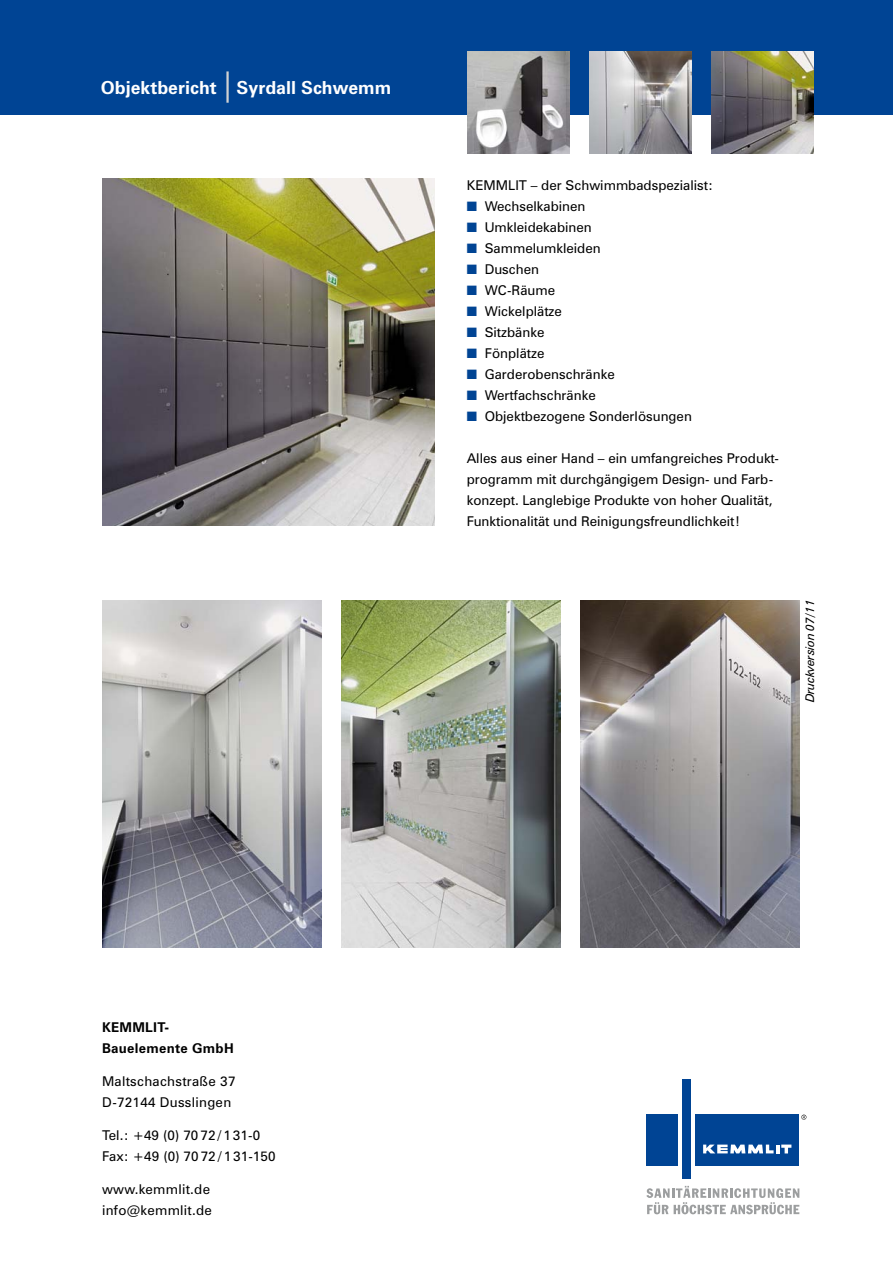
<style>
.page{position:relative;width:893px;height:1263px;background:#fff}
.page>*{position:absolute;margin:0;border:0;box-sizing:border-box;transform-origin:0 0}
.t1{font:700 18px "Zurich BT";color:#fff}
.t2{font:13.5px/21px "Zurich BT";color:#000}
.t3{font:13.5px/21px "Zurich BT";letter-spacing:.02em;color:#000}
.t4{font:700 13.5px/21px "Zurich BT";letter-spacing:.02em;color:#000}
.t5{font:italic 12px "Zurich BT";letter-spacing:-.03em;color:#000}
.s1{color:#004494}
</style>
<div class="page">
<div style="left:0;top:0;width:893px;height:115px;background:#004494"></div>
<img style="left:102px;top:179px;width:333px;height:347px">
<img style="left:102px;top:600px;width:219px;height:347px">
<img style="left:341px;top:600px;width:219px;height:347px">
<img style="left:580px;top:600px;width:219px;height:347px">
<img style="left:468px;top:51px;width:102px;height:102px">
<img style="left:711px;top:51px;width:102px;height:102px">
<img style="left:589px;top:51px;width:102px;height:102px">
<div style="left:647px;top:1114px;width:31px;height:52px;background:#004494"></div>
<div style="left:695px;top:1114px;width:104px;height:52px;background:#004494"></div>
<div style="left:682px;top:1079px;width:9px;height:100px;background:#004494"></div>
<svg style="left:703px;top:1144px;width:88px;height:9px"></svg>
<svg style="left:801px;top:1114px;width:5px;height:6px"></svg>
<svg style="left:646px;top:1186px;width:153px;height:28px"></svg>
<hr style="left:226px;top:71px;width:3px;height:32px;background:#d0d1d2">
<h1 class="t1" style="left:101px;top:76px;width:292px">Objektbericht Syrdall Schwemm</h1>
<p class="t2" style="left:467px;top:174px;width:248px">KEMMLIT – der Schwimmbadspezialist:</p>
<p class="t2" style="left:467px;top:195px;width:120px"><span class="s1">■</span> Wechselkabinen</p>
<p class="t2" style="left:467px;top:216px;width:127px"><span class="s1">■</span> Umkleidekabinen</p>
<p class="t2" style="left:467px;top:237px;width:136px"><span class="s1">■</span> Sammelumkleiden</p>
<p class="t2" style="left:467px;top:258px;width:74px"><span class="s1">■</span> Duschen</p>
<p class="t2" style="left:467px;top:279px;width:90px"><span class="s1">■</span> WC-Räume</p>
<p class="t2" style="left:467px;top:300px;width:97px"><span class="s1">■</span> Wickelplätze</p>
<p class="t2" style="left:467px;top:321px;width:79px"><span class="s1">■</span> Sitzbänke</p>
<p class="t2" style="left:467px;top:342px;width:79px"><span class="s1">■</span> Fönplätze</p>
<p class="t2" style="left:467px;top:363px;width:150px"><span class="s1">■</span> Garderobenschränke</p>
<p class="t2" style="left:467px;top:384px;width:131px"><span class="s1">■</span> Wertfachschränke</p>
<p class="t2" style="left:467px;top:405px;width:227px"><span class="s1">■</span> Objektbezogene Sonderlösungen</p>
<p class="t2" style="left:467px;top:447px;width:314px">Alles aus einer Hand – ein umfangreiches Produkt&shy;programm mit durchgängigem Design- und Farb&shy;konzept. Langlebige Produkte von hoher Qualität, Funktionalität und Reinigungsfreundlichkeit!</p>
<p class="t5" style="left:803px;top:702px;width:104px;rotate:-90deg">Druckversion 07/11</p>
<p class="t4" style="left:102px;top:1016px;width:133px">KEMMLIT-<br>Bauelemente GmbH</p>
<p class="t3" style="left:102px;top:1070px;width:135px">Maltschachstraße 37<br>D-72144 Dusslingen</p>
<p class="t2" style="left:102px;top:1124px;width:175px">Tel.: +49 (0) 70 72 / 1 31-0<br>Fax: +49 (0) 70 72 / 1 31-150</p>
<p class="t3" style="left:102px;top:1178px;width:111px">www.kemmlit.de info@kemmlit.de</p>
</div>
